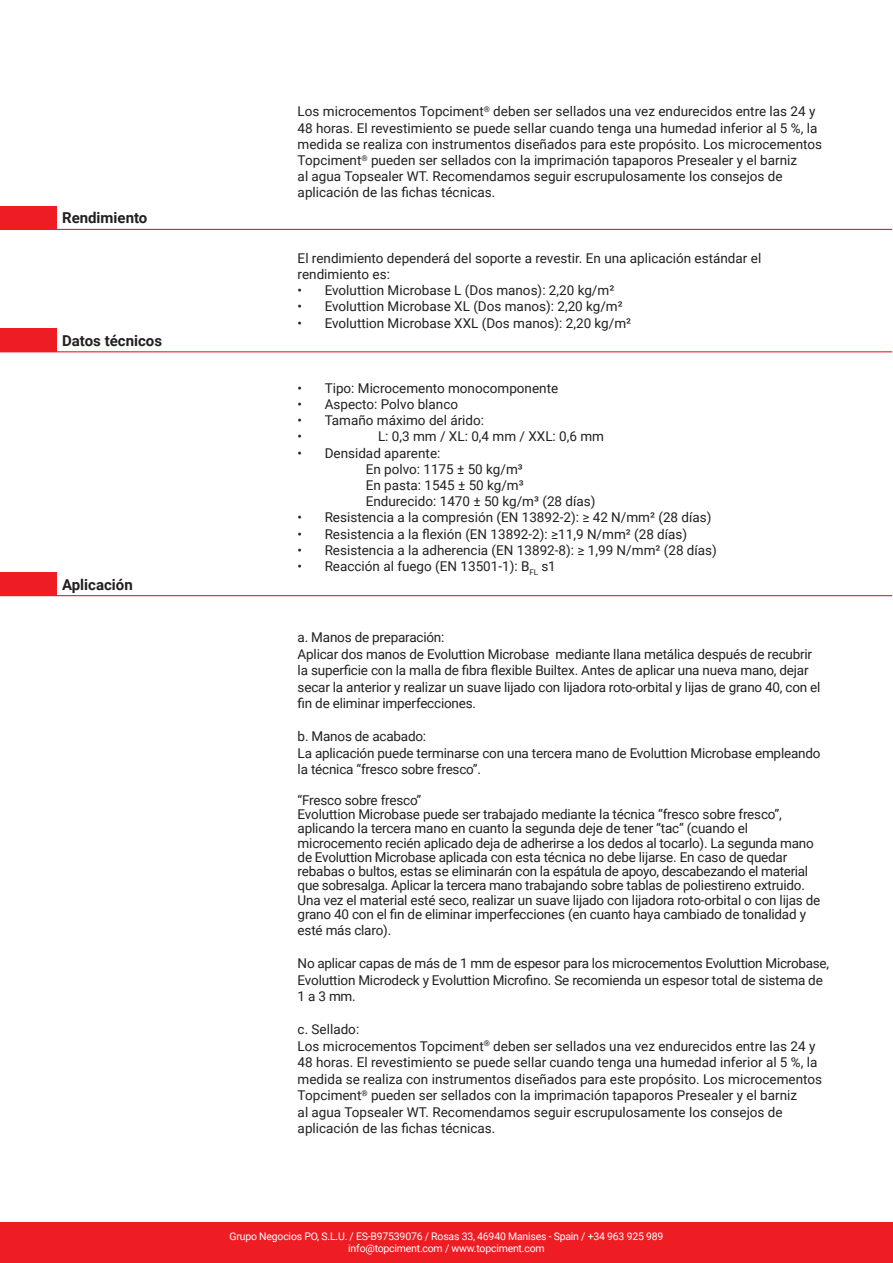
<style>
.page{position:relative;width:893px;height:1263px;background:#fff}
.page>*{position:absolute;margin:0;border:0;box-sizing:border-box;transform-origin:0 0}
.t1{font:700 15px "Roboto";color:#231f20}
.cuerpo_texto{font:13.5px/16.5px "Roboto";letter-spacing:-.015em;color:#231f20}
.TEXTO_GROSO{font:13.5px/16.2px "Roboto";color:#231f20}
.t2{font:10.5px/12px "Roboto";letter-spacing:-.02em;color:#fff;text-align:center}
</style>
<div class="page">
<div style="left:0;top:1222px;width:893px;height:41px;background:#ee1d23"></div>
<div style="left:0;top:206px;width:56px;height:23px;background:#ee1d23"></div>
<hr style="left:0;top:229px;width:56px;height:1px;background:#ee1d23">
<hr style="left:56px;top:229px;width:836px;height:1px;background:#ee1d23">
<div style="left:0;top:329px;width:56px;height:23px;background:#ee1d23"></div>
<hr style="left:56px;top:351px;width:836px;height:1px;background:#ee1d23">
<div style="left:0;top:572px;width:56px;height:24px;background:#ee1d23"></div>
<hr style="left:56px;top:595px;width:836px;height:1px;background:#ee1d23">
<h3 class="t1" style="left:62px;top:208px;width:87px">Rendimiento</h3>
<h3 class="t1" style="left:62px;top:330px;width:101px">Datos técnicos</h3>
<h3 class="t1" style="left:62px;top:574px;width:72px">Aplicación</h3>
<p class="TEXTO_GROSO" style="left:298px;top:103px;width:526px">Los microcementos Topciment<sup>®</sup> deben ser sellados una vez endurecidos entre las 24 y 48 horas. El revestimiento se puede sellar cuando tenga una humedad inferior al 5 %, la medida se realiza con instrumentos diseñados para este propósito. Los microcementos Topciment<sup>®</sup> pueden ser sellados con la imprimación tapaporos Presealer y el barniz<br>al agua Topsealer WT. Recomendamos seguir escrupulosamente los consejos de aplicación de las fichas técnicas.</p>
<p class="TEXTO_GROSO" style="left:298px;top:249px;width:465px">El rendimiento dependerá del soporte a revestir. En una aplicación estándar el rendimiento es:</p>
<p class="cuerpo_texto" style="left:298px;top:281px;width:318px">• Evoluttion Microbase L (Dos manos): 2,20 kg/m²</p>
<p class="cuerpo_texto" style="left:298px;top:298px;width:327px">• Evoluttion Microbase XL (Dos manos): 2,20 kg/m²</p>
<p class="cuerpo_texto" style="left:298px;top:314px;width:335px">• Evoluttion Microbase XXL (Dos manos): 2,20 kg/m²</p>
<p class="cuerpo_texto" style="left:298px;top:379px;width:262px">• Tipo: Microcemento monocomponente</p>
<p class="cuerpo_texto" style="left:298px;top:395px;width:162px">• Aspecto: Polvo blanco</p>
<p class="cuerpo_texto" style="left:298px;top:412px;width:188px">• Tamaño máximo del árido:</p>
<p class="cuerpo_texto" style="left:298px;top:428px;width:6px">•</p>
<p class="cuerpo_texto" style="left:378px;top:428px;width:227px">L: 0,3 mm / XL: 0,4 mm / XXL: 0,6 mm</p>
<p class="cuerpo_texto" style="left:298px;top:444px;width:144px">• Densidad aparente:</p>
<p class="TEXTO_GROSO" style="left:366px;top:460px;width:159px">En polvo: 1175 ± 50 kg/m³</p>
<p class="TEXTO_GROSO" style="left:366px;top:477px;width:160px">En pasta: 1545 ± 50 kg/m³</p>
<p class="TEXTO_GROSO" style="left:366px;top:493px;width:231px">Endurecido: 1470 ± 50 kg/m³ (28 días)</p>
<p class="cuerpo_texto" style="left:298px;top:509px;width:415px">• Resistencia a la compresión (EN 13892-2): ≥ 42 N/mm² (28 días)</p>
<p class="cuerpo_texto" style="left:298px;top:525px;width:391px">• Resistencia a la flexión (EN 13892-2): ≥11,9 N/mm² (28 días)</p>
<p class="cuerpo_texto" style="left:298px;top:541px;width:421px">• Resistencia a la adherencia (EN 13892-8): ≥ 1,99 N/mm² (28 días)</p>
<p class="cuerpo_texto" style="left:298px;top:557px;width:260px">• Reacción al fuego (EN 13501-1): B<sub>FL</sub> s1</p>
<p class="cuerpo_texto" style="left:298px;top:628px;width:148px">a. Manos de preparación:</p>
<p class="cuerpo_texto" style="left:298px;top:645px;width:524px">Aplicar dos manos de Evoluttion Microbase mediante llana metálica después de recubrir la superficie con la malla de fibra flexible Builtex. Antes de aplicar una nueva mano, dejar secar la anterior y realizar un suave lijado con lijadora roto-orbital y lijas de grano 40, con el fin de eliminar imperfecciones.</p>
<p class="cuerpo_texto" style="left:298px;top:727px;width:130px">b. Manos de acabado:</p>
<p class="cuerpo_texto" style="left:298px;top:744px;width:524px">La aplicación puede terminarse con una tercera mano de Evoluttion Microbase empleando la técnica “fresco sobre fresco”.</p>
<p class="cuerpo_texto" style="left:298px;top:791px;width:125px">“Fresco sobre fresco”</p>
<p class="cuerpo_texto" style="left:298px;top:807px;width:524px;line-height:14.2px">Evoluttion Microbase puede ser trabajado mediante la técnica “fresco sobre fresco”, aplicando la tercera mano en cuanto la segunda deje de tener “tac” (cuando el microcemento recién aplicado deja de adherirse a los dedos al tocarlo). La segunda mano de Evoluttion Microbase aplicada con esta técnica no debe lijarse. En caso de quedar rebabas o bultos, estas se eliminarán con la espátula de apoyo, descabezando el material que sobresalga. Aplicar la tercera mano trabajando sobre tablas de poliestireno extruido.<br>Una vez el material esté seco, realizar un suave lijado con lijadora roto-orbital o con lijas de grano 40 con el fin de eliminar imperfecciones (en cuanto haya cambiado de tonalidad y</p>
<p class="cuerpo_texto" style="left:298px;top:922px;width:95px">esté más claro).</p>
<p class="cuerpo_texto" style="left:298px;top:955px;width:533px">No aplicar capas de más de 1 mm de espesor para los microcementos Evoluttion Microbase,<br>Evoluttion Microdeck y Evoluttion Microfino. Se recomienda un espesor total de sistema de<br>1 a 3 mm.</p>
<p class="cuerpo_texto" style="left:298px;top:1021px;width:63px">c. Sellado:</p>
<p class="cuerpo_texto" style="left:298px;top:1037px;width:526px">Los microcementos Topciment<sup>®</sup> deben ser sellados una vez endurecidos entre las 24 y 48 horas. El revestimiento se puede sellar cuando tenga una humedad inferior al 5 %, la medida se realiza con instrumentos diseñados para este propósito. Los microcementos Topciment<sup>®</sup> pueden ser sellados con la imprimación tapaporos Presealer y el barniz<br>al agua Topsealer WT. Recomendamos seguir escrupulosamente los consejos de aplicación de las fichas técnicas.</p>
<p class="t2" style="left:230px;top:1230px;width:435px">Grupo Negocios PO, S.L.U. / ES-B97539076 / Rosas 33, 46940 Manises - Spain / +34 963 925 989 info@topciment.com / www.topciment.com</p>
</div>
